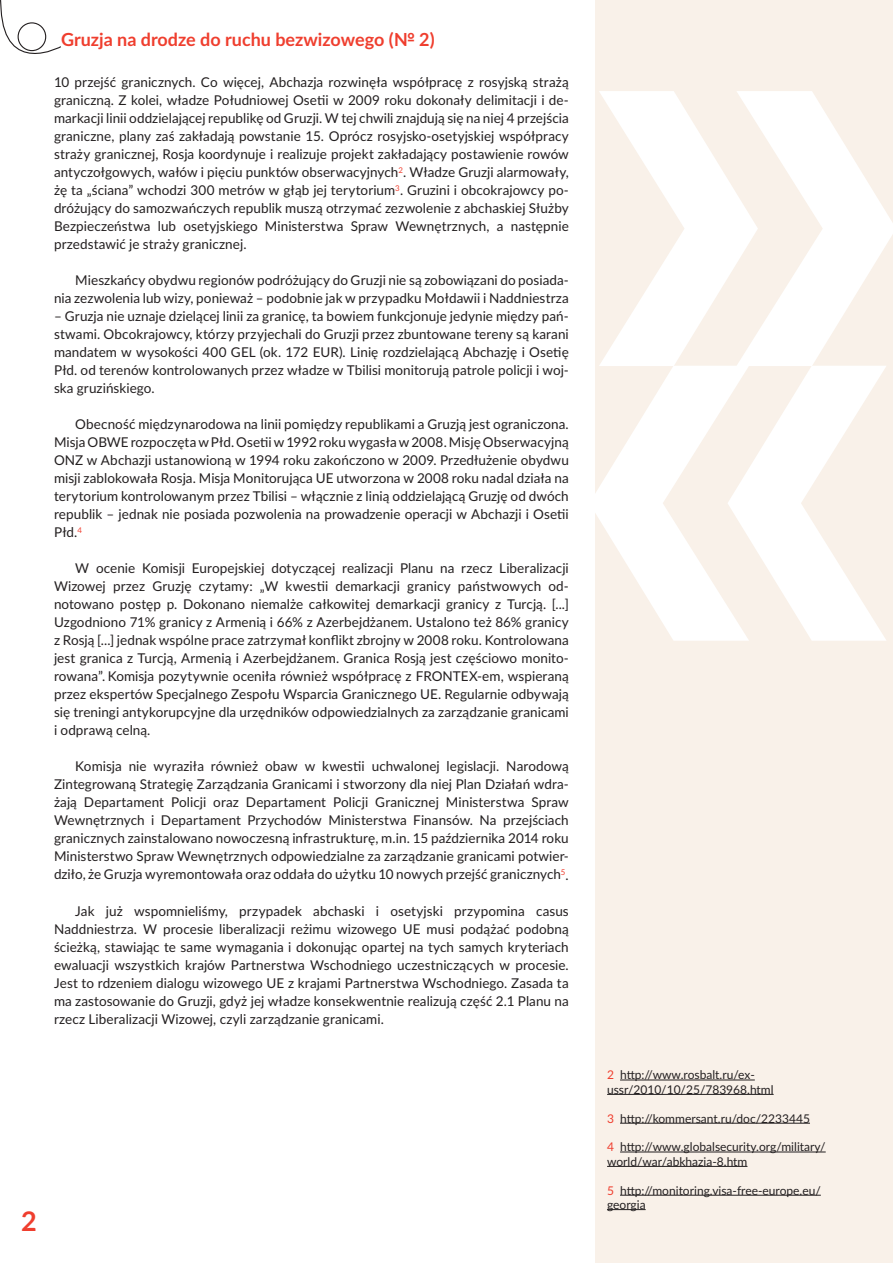
<style>
.page{position:relative;width:893px;height:1263px;background:#fff}
.page>*{position:absolute;margin:0;border:0;box-sizing:border-box;transform-origin:0 0}
.t1{font:700 27px "Lato";color:#ef3e2e}
.t2{font:700 18px "Lato";color:#ef3e2e}
.t3{font:13.5px/18px "Lato";letter-spacing:.005em;color:#231f20;text-align:justify}
.t4{font:12px/14.4px "Lato";color:#231f20}
.s1{color:#ef3e2e}
</style>
<div class="page">
<div style="left:596px;top:0;width:297px;height:1263px;background:#f9f1e9"></div>
<svg style="left:0;top:0;width:61px;height:54px"></svg>
<svg style="left:599px;top:91px;width:294px;height:275px;fill:#fefdfd"></svg>
<svg style="left:595px;top:366px;width:291px;height:275px;fill:#fefefe"></svg>
<hr style="left:620px;top:1079px;width:135px;height:1px;background:#231f20">
<hr style="left:607px;top:1094px;width:167px;height:1px;background:#231f20">
<hr style="left:620px;top:1123px;width:190px;height:1px;background:#231f20">
<hr style="left:620px;top:1151px;width:206px;height:1px;background:#231f20">
<hr style="left:607px;top:1166px;width:140px;height:1px;background:#231f20">
<hr style="left:620px;top:1195px;width:201px;height:1px;background:#231f20">
<hr style="left:607px;top:1209px;width:39px;height:1px;background:#231f20">
<h2 class="t2" style="left:61px;top:27px;width:375px">Gruzja na drodze do ruchu bezwizowego (№ 2)</h2>
<p class="t3" style="left:54px;top:73px;width:516px">10 przejść granicznych. Co więcej, Abchazja rozwinęła współpracę z rosyjską strażą graniczną. Z kolei, władze Południowej Osetii w 2009 roku dokonały delimitacji i de&shy;markacji linii oddzielającej republikę od Gruzji. W tej chwili znajdują się na niej 4 przejścia graniczne, plany zaś zakładają powstanie 15. Oprócz rosyjsko-osetyjskiej współpracy straży granicznej, Rosja koordynuje i realizuje projekt zakładający postawienie rowów antyczołgowych, wałów i pięciu punktów obserwacyjnych<sup>2</sup>. Władze Gruzji alarmowały, żę ta „ściana” wchodzi 300 metrów w głąb jej terytorium<sup>3</sup>. Gruzini i obcokrajowcy po&shy;dróżujący do samozwańczych republik muszą otrzymać zezwolenie z abchaskiej Służby Bezpieczeństwa lub osetyjskiego Ministerstwa Spraw Wewnętrznych, a następnie przedstawić je straży granicznej.</p>
<p class="t3" style="left:54px;top:271px;width:516px;text-align:right">Mieszkańcy obydwu regionów podróżujący do Gruzji nie są zobowiązani do posiada-<br>nia zezwolenia lub wizy, ponieważ – podobnie jak w przypadku Mołdawii i Naddniestrza</p>
<p class="t3" style="left:54px;top:307px;width:516px">– Gruzja nie uznaje dzielącej linii za granicę, ta bowiem funkcjonuje jedynie między pań&shy;stwami. Obcokrajowcy, którzy przyjechali do Gruzji przez zbuntowane tereny są karani mandatem w wysokości 400 GEL (ok. 172 EUR). Linię rozdzielającą Abchazję i Osetię Płd. od terenów kontrolowanych przez władze w Tbilisi monitorują patrole policji i woj&shy;ska gruzińskiego.</p>
<p class="t3" style="left:54px;top:415px;width:516px;text-indent:21px">Obecność międzynarodowa na linii pomiędzy republikami a Gruzją jest ograniczona.<br>Misja OBWE rozpoczęta w Płd. Osetii w 1992 roku wygasła w 2008. Misję Obserwacyjną ONZ w Abchazji ustanowioną w 1994 roku zakończono w 2009. Przedłużenie obydwu misji zablokowała Rosja. Misja Monitorująca UE utworzona w 2008 roku nadal działa na terytorium kontrolowanym przez Tbilisi – włącznie z linią oddzielającą Gruzję od dwóch republik – jednak nie posiada pozwolenia na prowadzenie operacji w Abchazji i Osetii Płd.<sup>4</sup></p>
<p class="t3" style="left:54px;top:559px;width:516px;text-indent:21px">W ocenie Komisji Europejskiej dotyczącej realizacji Planu na rzecz Liberalizacji Wizowej przez Gruzję czytamy: „W kwestii demarkacji granicy państwowych od&shy;notowano postęp p. Dokonano niemalże całkowitej demarkacji granicy z Turcją. [...] Uzgodniono 71% granicy z Armenią i 66% z Azerbejdżanem. Ustalono też 86% granicy z Rosją [...] jednak wspólne prace zatrzymał konflikt zbrojny w 2008 roku. Kontrolowana jest granica z Turcją, Armenią i Azerbejdżanem. Granica Rosją jest częściowo monito&shy;rowana”. Komisja pozytywnie oceniła również współpracę z FRONTEX-em, wspieraną przez ekspertów Specjalnego Zespołu Wsparcia Granicznego UE. Regularnie odbywają się treningi antykorupcyjne dla urzędników odpowiedzialnych za zarządzanie granicami i odprawą celną.</p>
<p class="t3" style="left:54px;top:757px;width:516px;text-indent:21px">Komisja nie wyraziła również obaw w kwestii uchwalonej legislacji. Narodową Zintegrowaną Strategię Zarządzania Granicami i stworzony dla niej Plan Działań wdra&shy;żają Departament Policji oraz Departament Policji Granicznej Ministerstwa Spraw Wewnętrznych i Departament Przychodów Ministerstwa Finansów. Na przejściach granicznych zainstalowano nowoczesną infrastrukturę, m.in. 15 października 2014 roku Ministerstwo Spraw Wewnętrznych odpowiedzialne za zarządzanie granicami potwier&shy;dziło, że Gruzja wyremontowała oraz oddała do użytku 10 nowych przejść granicznych<sup>5</sup>.</p>
<p class="t3" style="left:54px;top:901px;width:516px;text-indent:21px">Jak już wspomnieliśmy, przypadek abchaski i osetyjski przypomina casus Naddniestrza. W procesie liberalizacji reżimu wizowego UE musi podążać podobną ścieżką, stawiając te same wymagania i dokonując opartej na tych samych kryteriach ewaluacji wszystkich krajów Partnerstwa Wschodniego uczestniczących w procesie.<br>Jest to rdzeniem dialogu wizowego UE z krajami Partnerstwa Wschodniego. Zasada ta ma zastosowanie do Gruzji, gdyż jej władze konsekwentnie realizują część 2.1 Planu na rzecz Liberalizacji Wizowej, czyli zarządzanie granicami.</p>
<h1 class="t1" style="left:21px;top:1201px;width:17px">2</h1>
<p class="t4" style="left:607px;top:1067px;width:168px"><span class="s1">2</span> http://www.rosbalt.ru/ex&shy;ussr/2010/10/25/783968.html</p>
<p class="t4" style="left:607px;top:1110px;width:204px"><span class="s1">3</span> http://kommersant.ru/doc/2233445</p>
<p class="t4" style="left:607px;top:1139px;width:220px"><span class="s1">4</span> http://www.globalsecurity.org/military/ world/war/abkhazia-8.htm</p>
<p class="t4" style="left:607px;top:1182px;width:215px"><span class="s1">5</span> http://monitoring.visa-free-europe.eu/ georgia</p>
</div>
